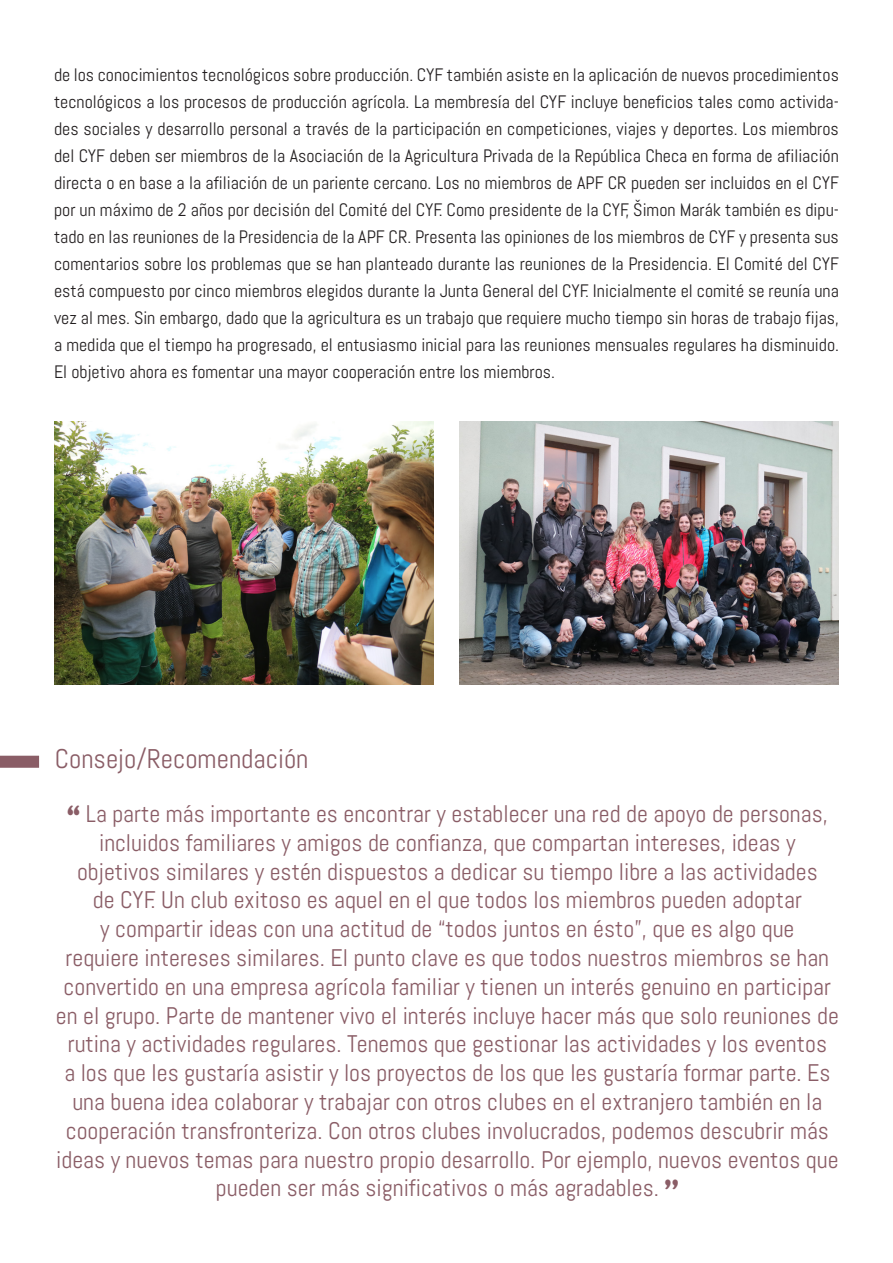
<style>
.page{position:relative;width:893px;height:1263px;background:#fff}
.page>*{position:absolute;margin:0;border:0;box-sizing:border-box;transform-origin:0 0}
.t1{font:27px "Abel";color:#8a5d66}
.t2{font:24px/28.8px "Abel";color:#8a5d66;text-align:center}
.t3{font:18px/27px "Abel";color:#231f20;text-align:justify}
.s1{font-family:"Cooper";font-weight:900}
</style>
<div class="page">
<img style="left:54px;top:421px;width:380px;height:264px">
<img style="left:459px;top:421px;width:380px;height:264px">
<svg style="left:0;top:756px;width:39px;height:12px"></svg>
<p class="t3" style="left:54px;top:61px;width:786px">de los conocimientos tecnológicos sobre producción. CYF también asiste en la aplicación de nuevos procedimientos tecnológicos a los procesos de producción agrícola. La membresía del CYF incluye beneficios tales como activida&shy;des sociales y desarrollo personal a través de la participación en competiciones, viajes y deportes. Los miembros del CYF deben ser miembros de la Asociación de la Agricultura Privada de la República Checa en forma de afiliación directa o en base a la afiliación de un pariente cercano. Los no miembros de APF CR pueden ser incluidos en el CYF por un máximo de 2 años por decisión del Comité del CYF. Como presidente de la CYF, Šimon Marák también es dipu&shy;tado en las reuniones de la Presidencia de la APF CR. Presenta las opiniones de los miembros de CYF y presenta sus comentarios sobre los problemas que se han planteado durante las reuniones de la Presidencia. El Comité del CYF está compuesto por cinco miembros elegidos durante la Junta General del CYF. Inicialmente el comité se reunía una vez al mes. Sin embargo, dado que la agricultura es un trabajo que requiere mucho tiempo sin horas de trabajo fijas, a medida que el tiempo ha progresado, el entusiasmo inicial para las reuniones mensuales regulares ha disminuido.<br>El objetivo ahora es fomentar una mayor cooperación entre los miembros.</p>
<p class="t1" style="left:55px;top:741px;width:255px">Consejo/Recomendación</p>
<p class="t2" style="left:56px;top:799px;width:784px"><span class="s1">“</span> La parte más importante es encontrar y establecer una red de apoyo de personas, incluidos familiares y amigos de confianza, que compartan intereses, ideas y objetivos similares y estén dispuestos a dedicar su tiempo libre a las actividades<br>de CYF. Un club exitoso es aquel en el que todos los miembros pueden adoptar<br>y compartir ideas con una actitud de “todos juntos en ésto”, que es algo que<br>requiere intereses similares. El punto clave es que todos nuestros miembros se han convertido en una empresa agrícola familiar y tienen un interés genuino en participar en el grupo. Parte de mantener vivo el interés incluye hacer más que solo reuniones de rutina y actividades regulares. Tenemos que gestionar las actividades y los eventos<br>a los que les gustaría asistir y los proyectos de los que les gustaría formar parte. Es una buena idea colaborar y trabajar con otros clubes en el extranjero también en la cooperación transfronteriza. Con otros clubes involucrados, podemos descubrir más ideas y nuevos temas para nuestro propio desarrollo. Por ejemplo, nuevos eventos que pueden ser más significativos o más agradables. <span class="s1">’’</span></p>
</div>
